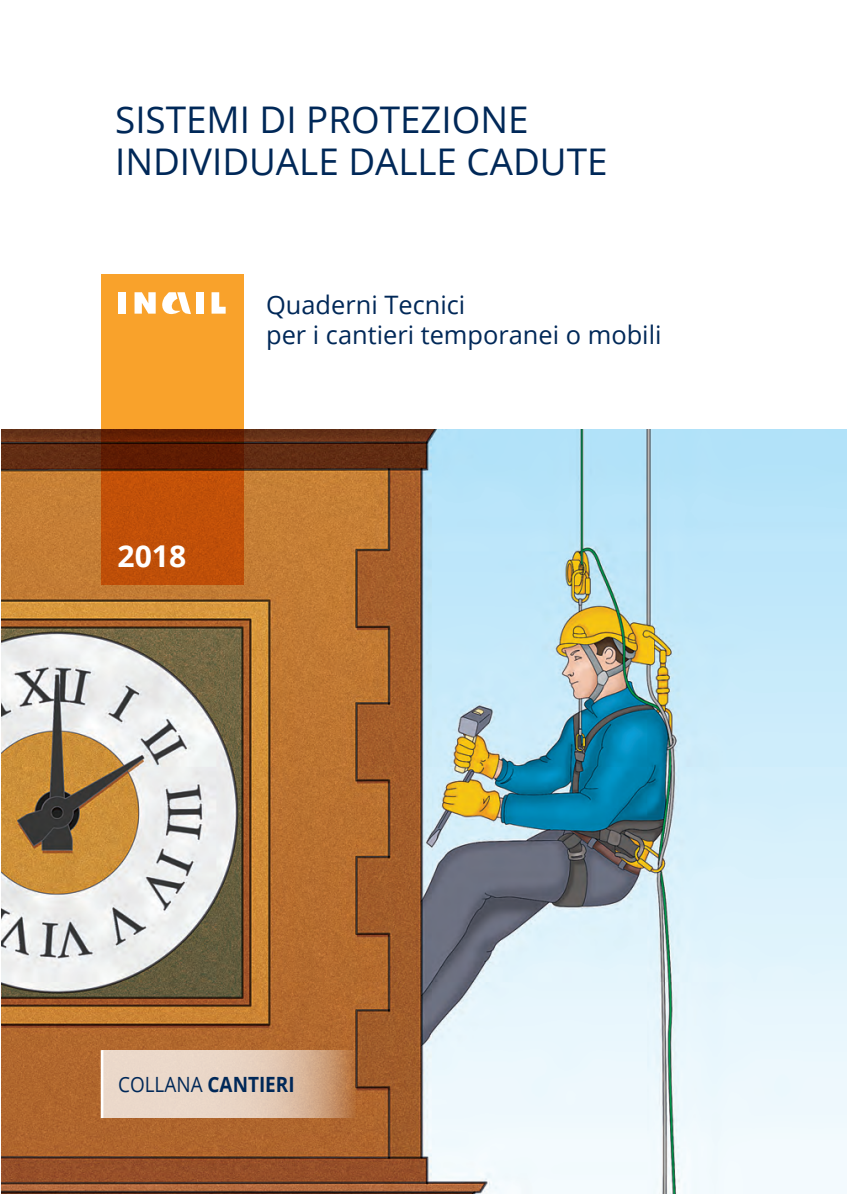
<style>
.page{position:relative;width:847px;height:1194px;background:#fff}
.page>*{position:absolute;margin:0;border:0;box-sizing:border-box;transform-origin:0 0}
.t1{font:36.75px/42px "Open Sans";color:#002858}
.t2{font:700 30.1px "Open Sans";color:#fff}
.t3{font:25.38px/30.8px "Open Sans";color:#002858}
.t4{font:700 21px "Open Sans";color:#002858;scale:.9 1}
.t5{font:21px "Open Sans";color:#002858;scale:.9 1}
</style>
<div class="page">
<img style="left:1px;top:429px;width:845px;height:764px">
<svg style="left:101px;top:274px;width:142px;height:310px;background:#cd6f18"></svg>
<div style="left:118px;top:292px;width:8px;height:22px;background:#fff"></div>
<div style="left:196px;top:292px;width:8px;height:22px;background:#fff"></div>
<svg style="left:211px;top:292px;width:14px;height:22px"></svg>
<svg style="left:134px;top:292px;width:22px;height:22px"></svg>
<svg style="left:162px;top:292px;width:29px;height:22px"></svg>
<svg style="left:103px;top:1050px;width:252px;height:68px;background:#e1c6b1"></svg>
<hr style="left:101px;top:1050px;width:2px;height:68px;background:#fff">
<h1 class="t1" style="left:115px;top:98px;width:493px">sistemi di protezione individuale dalle cadute</h1>
<p class="t2" style="left:117px;top:534px;width:70px">2018</p>
<p class="t3" style="left:266px;top:288px;width:397px">Quaderni Tecnici<br>per i cantieri temporanei o mobili</p>
<p class="t5" style="left:118px;top:1070px;width:67px">CO LLANA</p>
<p class="t4" style="left:207px;top:1069px;width:98px">CANTIERI</p>
</div>
